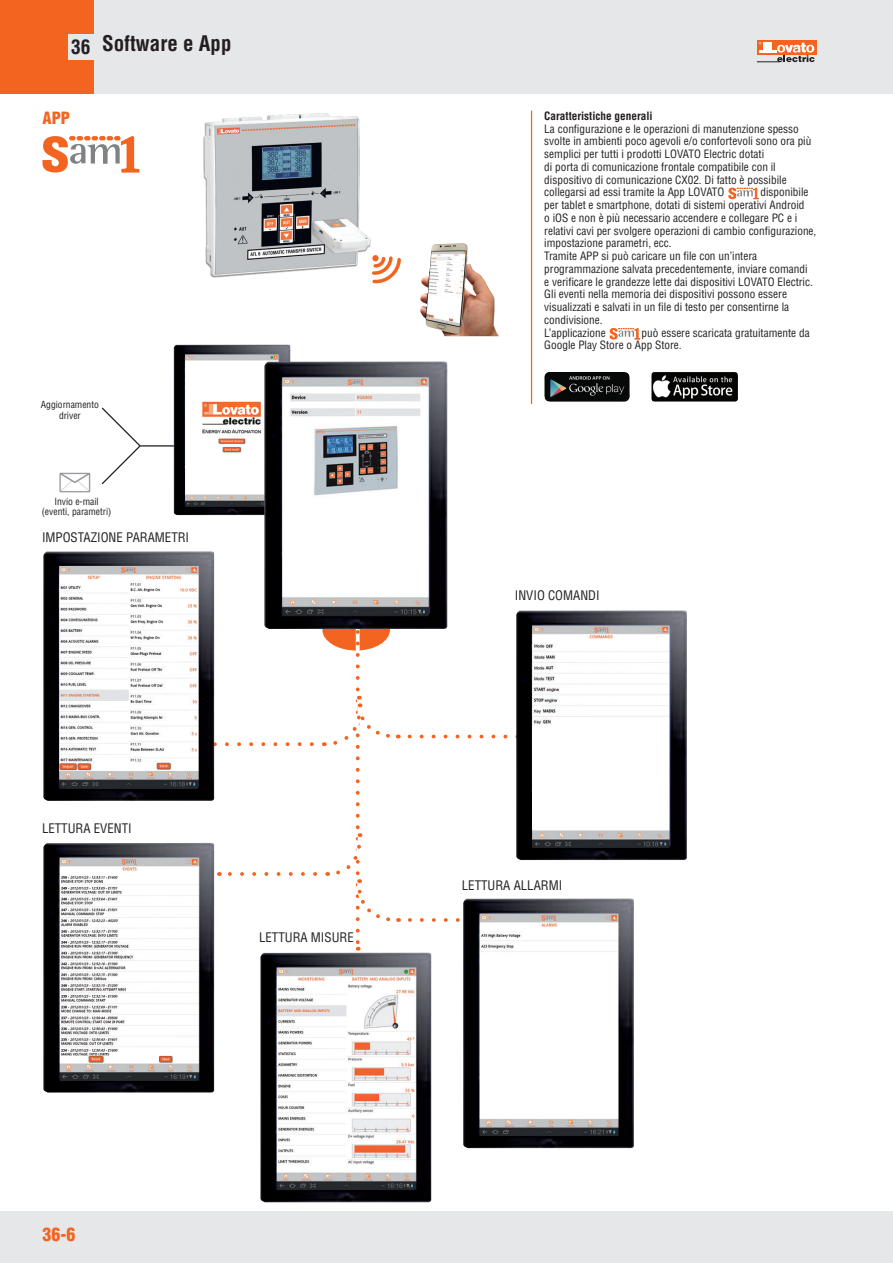
<style>
.page{position:relative;width:893px;height:1263px;background:#fff}
.page>*{position:absolute;margin:0;border:0;box-sizing:border-box;transform-origin:0 0}
.t1{font:700 condensed 21px "Helvetica";color:#231f20}
.t2{font:900 condensed 18px "Helvetica";color:#f36421}
.t3{font:900 condensed 16.5px "Helvetica";color:#f36421}
.t4{font:condensed 12.9px "Helvetica";color:#231f20}
.t5{font:condensed 11.25px/12.8px "Helvetica";color:#231f20}
.t6{font:700 condensed 11.25px "Helvetica";color:#231f20}
.t7{font:condensed 9.6px/10.8px "Helvetica";color:#231f20;text-align:center}
</style>
<div class="page">
<div style="left:0;top:0;width:893px;height:94px;background:#e6e7e9"></div>
<div style="left:0;top:1212px;width:893px;height:51px;background:#e6e7e9"></div>
<div style="left:757px;top:40px;width:59px;height:15px;background:#f36421"></div>
<svg style="left:757px;top:42px;width:58px;height:21px"></svg>
<div style="left:0;top:0;width:94px;height:94px;background:#f36421"></div>
<div style="left:68px;top:34px;width:28px;height:26px;background:#e6e7e9"></div>
<hr style="left:140px;top:445px;width:72px;height:1px;background:#231f20">
<svg style="left:101px;top:407px;width:41px;height:78px"></svg>
<svg style="left:728px;top:187px;width:31px;height:12px"></svg>
<svg style="left:610px;top:328px;width:31px;height:11px"></svg>
<img style="left:174px;top:345px;width:116px;height:170px">
<img style="left:264px;top:361px;width:183px;height:225px">
<img style="left:260px;top:952px;width:171px;height:250px">
<img style="left:60px;top:472px;width:31px;height:21px">
<img style="left:544px;top:372px;width:86px;height:30px">
<img style="left:651px;top:372px;width:87px;height:30px">
<svg style="left:214px;top:586px;width:314px;height:365px"></svg>
<img style="left:516px;top:610px;width:171px;height:250px">
<img style="left:43px;top:551px;width:171px;height:250px">
<img style="left:43px;top:843px;width:171px;height:249px">
<img style="left:463px;top:898px;width:171px;height:250px">
<svg style="left:43px;top:136px;width:96px;height:37px"></svg>
<hr style="left:531px;top:111px;width:1px;height:293px;background:#f36421">
<img style="left:420px;top:243px;width:79px;height:93px">
<div style="left:203px;top:114px;width:168px;height:164px;background:#231f20;opacity:.5"></div>
<img style="left:204px;top:113px;width:166px;height:163px">
<svg style="left:370px;top:254px;width:31px;height:30px"></svg>
<div style="left:372px;top:255px;width:7px;height:6px;border:2px solid #f36421;border-radius:50%"></div>
<h1 class="t1" style="left:71px;top:31px;width:162px"><sub>36</sub> Software e App</h1>
<h3 class="t3" style="left:43px;top:108px;width:29px">APP</h3>
<p class="t6" style="left:544px;top:109px;width:110px">Caratteristiche generali</p>
<p class="t5" style="left:544px;top:122px;width:269px">La configurazione e le operazioni di manutenzione spesso svolte in ambienti poco agevoli e/o confortevoli sono ora più semplici per tutti i prodotti LOVATO Electric dotati<br>di porta di comunicazione frontale compatibile con il dispositivo di comunicazione CX02. Di fatto è possibile collegarsi ad essi tramite la App LOVATO</p>
<p class="t5" style="left:544px;top:186px;width:274px;text-indent:216px">disponibile per tablet e smartphone, dotati di sistemi operativi Android<br>o iOS e non è più necessario accendere e collegare PC e i relativi cavi per svolgere operazioni di cambio configurazione, impostazione parametri, ecc.<br>Tramite APP si può caricare un file con un’intera programmazione salvata precedentemente, inviare comandi<br>e verificare le grandezze lette dai dispositivi LOVATO Electric.<br>Gli eventi nella memoria dei dispositivi possono essere visualizzati e salvati in un file di testo per consentirne la condivisione.<br>L’applicazione</p>
<p class="t5" style="left:544px;top:326px;width:267px;text-indent:97px">può essere scaricata gratuitamente da<br>Google Play Store o App Store.</p>
<p class="t7" style="left:41px;top:399px;width:59px">Aggiornamento driver</p>
<p class="t7" style="left:42px;top:495px;width:71px">Invio e-mail (eventi, parametri)</p>
<p class="t4" style="left:42px;top:529px;width:149px">IMPOSTAZIONE PARAMETRI</p>
<p class="t4" style="left:42px;top:820px;width:91px">LETTURA EVENTI</p>
<p class="t4" style="left:259px;top:929px;width:96px">LETTURA MISURE</p>
<p class="t4" style="left:515px;top:588px;width:86px">INVIO COMANDI</p>
<p class="t4" style="left:462px;top:877px;width:102px">LETTURA ALLARMI</p>
<h2 class="t2" style="left:43px;top:1223px;width:34px">36-6</h2>
</div>
